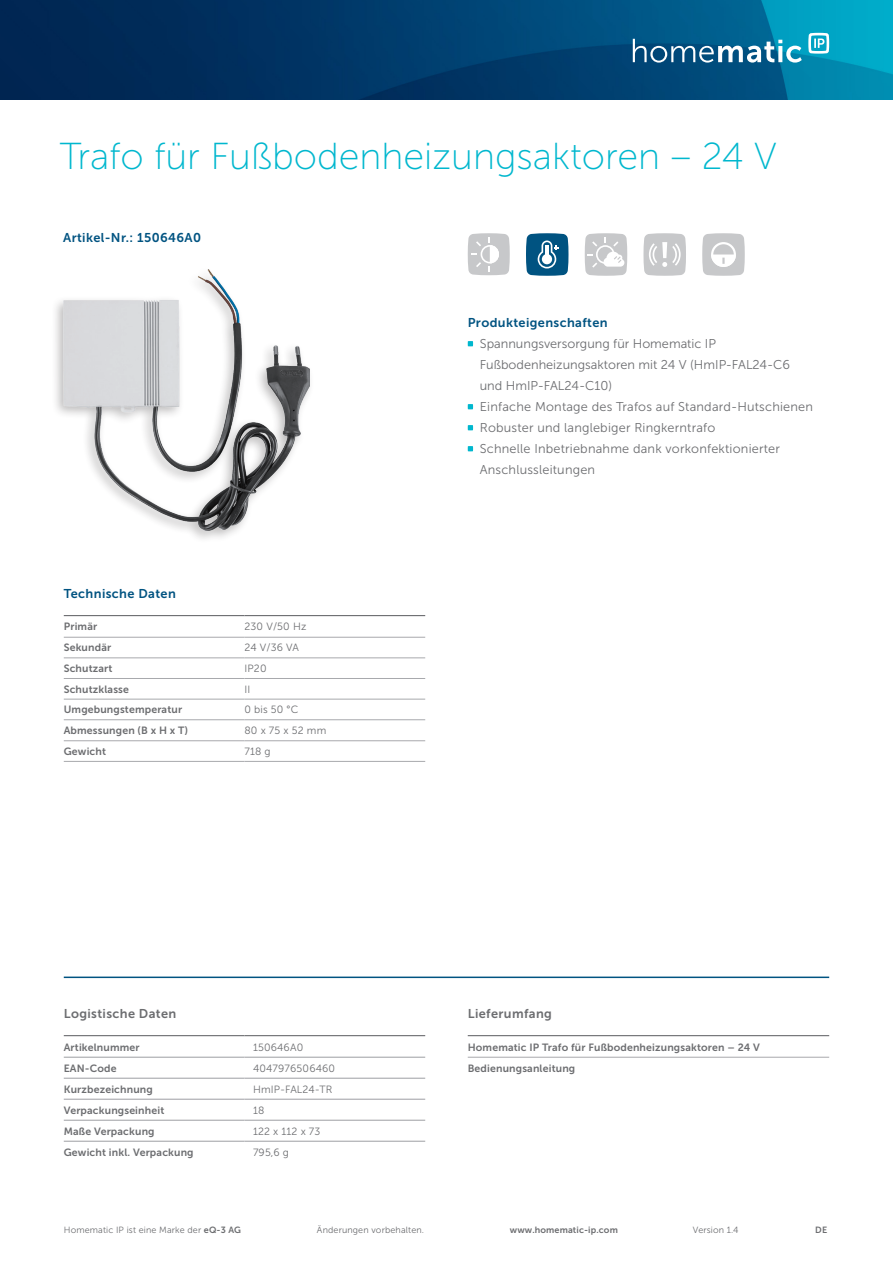
<style>
.page{position:relative;width:893px;height:1263px;background:#fff}
.page>*{position:absolute;margin:0;border:0;box-sizing:border-box;transform-origin:0 0}
.Headline{font:37.5px "Museo Sans 100";color:#00b7ce}
.Fließtext{font:12.75px/21px "Museo Sans 300";letter-spacing:.015em;color:#6c6d70}
.Zwischenüberschrift{font:12.75px "Museo Sans 700";letter-spacing:.03em;color:#005381}
.Subheadline{font:12.75px "Museo Sans 700";letter-spacing:.03em;color:#6c6d70}
.Subheadline-2{font:12.75px "Museo Sans 700";letter-spacing:.03em;color:#005381}
.Tabelle_bold_700{font:10.5px "Museo Sans 700";letter-spacing:.015em;color:#6c6d70}
.Tabelle_regular_300{font:10.5px "Museo Sans 300";letter-spacing:.015em;color:#6c6d70}
.Fußnote{font:9px "Museo Sans 300";letter-spacing:.015em;color:#6c6d70}
.Fußnote-2{font:9px "Museo Sans 700";letter-spacing:.015em;color:#6c6d70}
.s1{font-family:"Museo Sans 700"}
</style>
<div class="page">
<hr style="left:64px;top:976px;width:765px;height:2px;background:#005381">
<svg style="left:468px;top:341px;width:5px;height:5px"></svg>
<svg style="left:468px;top:404px;width:5px;height:5px"></svg>
<svg style="left:468px;top:425px;width:5px;height:5px"></svg>
<svg style="left:468px;top:446px;width:5px;height:5px"></svg>
<hr style="left:64px;top:615px;width:180px;height:1px;background:#6c6d70">
<hr style="left:244px;top:615px;width:181px;height:1px;background:#6c6d70">
<hr style="left:64px;top:637px;width:180px;height:1px;background:#a8a9ad">
<hr style="left:244px;top:637px;width:181px;height:1px;background:#a8a9ad">
<hr style="left:64px;top:657px;width:180px;height:1px;background:#a8a9ad">
<hr style="left:244px;top:657px;width:181px;height:1px;background:#a8a9ad">
<hr style="left:64px;top:678px;width:180px;height:1px;background:#a8a9ad">
<hr style="left:244px;top:678px;width:181px;height:1px;background:#a8a9ad">
<hr style="left:64px;top:699px;width:180px;height:1px;background:#a8a9ad">
<hr style="left:244px;top:699px;width:181px;height:1px;background:#a8a9ad">
<hr style="left:64px;top:719px;width:180px;height:1px;background:#a8a9ad">
<hr style="left:244px;top:719px;width:181px;height:1px;background:#a8a9ad">
<hr style="left:64px;top:740px;width:180px;height:1px;background:#a8a9ad">
<hr style="left:244px;top:740px;width:181px;height:1px;background:#a8a9ad">
<hr style="left:64px;top:761px;width:180px;height:1px;background:#a8a9ad">
<hr style="left:244px;top:761px;width:181px;height:1px;background:#a8a9ad">
<hr style="left:468px;top:1057px;width:361px;height:1px;background:#a8a9ad">
<hr style="left:468px;top:1035px;width:361px;height:1px;background:#6c6d70">
<hr style="left:64px;top:1057px;width:180px;height:1px;background:#a8a9ad">
<hr style="left:244px;top:1057px;width:181px;height:1px;background:#a8a9ad">
<hr style="left:64px;top:1078px;width:180px;height:1px;background:#a8a9ad">
<hr style="left:244px;top:1078px;width:181px;height:1px;background:#a8a9ad">
<hr style="left:64px;top:1099px;width:180px;height:1px;background:#a8a9ad">
<hr style="left:244px;top:1099px;width:181px;height:1px;background:#a8a9ad">
<hr style="left:64px;top:1120px;width:180px;height:1px;background:#a8a9ad">
<hr style="left:244px;top:1120px;width:181px;height:1px;background:#a8a9ad">
<hr style="left:64px;top:1141px;width:180px;height:1px;background:#a8a9ad">
<hr style="left:244px;top:1141px;width:181px;height:1px;background:#a8a9ad">
<hr style="left:64px;top:1035px;width:180px;height:1px;background:#6c6d70">
<hr style="left:244px;top:1035px;width:181px;height:1px;background:#6c6d70">
<div style="left:50px;top:265px;width:265px;height:279px;background:#231f20;opacity:.3"></div>
<img style="left:64px;top:269px;width:246px;height:261px">
<svg style="left:585px;top:233px;width:42px;height:43px"></svg>
<svg style="left:702px;top:233px;width:43px;height:43px"></svg>
<svg style="left:526px;top:233px;width:42px;height:43px;background:#2b7096"></svg>
<hr style="left:545px;top:246px;width:4px;height:10px;background:#fff">
<svg style="left:643px;top:233px;width:43px;height:43px;background:#d1d2d3"></svg>
<svg style="left:468px;top:233px;width:42px;height:42px"></svg>
<img style="left:0;top:0;width:893px;height:99px">
<svg style="left:633px;top:39px;width:169px;height:24px"></svg>
<svg style="left:808px;top:33px;width:21px;height:21px"></svg>
<p class="Headline" style="left:60px;top:136px;width:719px">Trafo für Fußbodenheizungsaktoren – 24 V</p>
<p class="Subheadline-2" style="left:63px;top:231px;width:139px">Artikel-Nr.: 150646A0</p>
<p class="Zwischenüberschrift" style="left:64px;top:587px;width:114px">Technische Daten</p>
<p class="Tabelle_bold_700" style="left:64px;top:621px;width:35px">Primär</p>
<p class="Tabelle_regular_300" style="left:244px;top:621px;width:63px">230 V/50 Hz</p>
<p class="Tabelle_bold_700" style="left:64px;top:642px;width:49px">Sekundär</p>
<p class="Tabelle_regular_300" style="left:244px;top:642px;width:56px">24 V/36 VA</p>
<p class="Tabelle_bold_700" style="left:64px;top:663px;width:50px">Schutzart</p>
<p class="Tabelle_regular_300" style="left:244px;top:663px;width:24px">IP20</p>
<p class="Tabelle_bold_700" style="left:64px;top:683px;width:67px">Schutzklasse</p>
<p class="Tabelle_regular_300" style="left:244px;top:683px;width:7px">II</p>
<p class="Tabelle_bold_700" style="left:64px;top:704px;width:120px">Umgebungstemperatur</p>
<p class="Tabelle_regular_300" style="left:244px;top:704px;width:55px">0 bis 50 °C</p>
<p class="Tabelle_bold_700" style="left:64px;top:724px;width:126px">Abmessungen (B x H x T)</p>
<p class="Tabelle_regular_300" style="left:244px;top:725px;width:83px">80 x 75 x 52 mm</p>
<p class="Tabelle_bold_700" style="left:64px;top:745px;width:44px">Gewicht</p>
<p class="Tabelle_regular_300" style="left:244px;top:746px;width:28px">718 g</p>
<p class="Subheadline" style="left:64px;top:1007px;width:114px">Logistische Daten</p>
<p class="Tabelle_bold_700" style="left:64px;top:1041px;width:77px">Artikelnummer</p>
<p class="Tabelle_regular_300" style="left:253px;top:1041px;width:52px">150646A0</p>
<p class="Tabelle_bold_700" style="left:64px;top:1062px;width:54px">EAN-Code</p>
<p class="Tabelle_regular_300" style="left:253px;top:1062px;width:84px">4047976506460</p>
<p class="Tabelle_bold_700" style="left:64px;top:1083px;width:91px">Kurzbezeichnung</p>
<p class="Tabelle_regular_300" style="left:253px;top:1083px;width:81px">HmIP-FAL24-TR</p>
<p class="Tabelle_bold_700" style="left:64px;top:1104px;width:102px">Verpackungseinheit</p>
<p class="Tabelle_regular_300" style="left:253px;top:1104px;width:13px">18</p>
<p class="Tabelle_bold_700" style="left:64px;top:1125px;width:92px">Maße Verpackung</p>
<p class="Tabelle_regular_300" style="left:253px;top:1125px;width:69px">122 x 112 x 73</p>
<p class="Tabelle_bold_700" style="left:64px;top:1146px;width:131px">Gewicht inkl. Verpackung</p>
<p class="Tabelle_regular_300" style="left:253px;top:1146px;width:37px">795,6 g</p>
<p class="Zwischenüberschrift" style="left:468px;top:315px;width:141px">Produkteigenschaften</p>
<p class="Fließtext" style="left:480px;top:333px;width:312px">Spannungsversorgung für Homematic IP<br>Fußbodenheizungsaktoren mit 24 V (HmIP-FAL24-C6 und HmIP-FAL24-C10)</p>
<p class="Fließtext" style="left:480px;top:396px;width:335px">Einfache Montage des Trafos auf Standard-Hutschienen</p>
<p class="Fließtext" style="left:480px;top:417px;width:237px">Robuster und langlebiger Ringkerntrafo</p>
<p class="Fließtext" style="left:480px;top:438px;width:302px">Schnelle Inbetriebnahme dank vorkonfektionierter<br>Anschlussleitungen</p>
<p class="Subheadline" style="left:468px;top:1007px;width:86px">Lieferumfang</p>
<p class="Tabelle_bold_700" style="left:468px;top:1041px;width:294px">Homematic IP Trafo für Fußbodenheizungsaktoren – 24 V</p>
<p class="Tabelle_bold_700" style="left:468px;top:1062px;width:109px">Bedienungsanleitung</p>
<p class="Fußnote" style="left:64px;top:1225px;width:179px">Homematic IP ist eine Marke der <span class="s1">eQ-3 AG</span></p>
<p class="Fußnote" style="left:317px;top:1225px;width:109px">Änderungen vorbehalten.</p>
<p class="Fußnote-2" style="left:510px;top:1225px;width:109px">www.homematic-ip.com</p>
<p class="Fußnote" style="left:693px;top:1225px;width:47px">Version 1.4</p>
<p class="Fußnote-2" style="left:815px;top:1225px;width:13px">DE</p>
</div>
